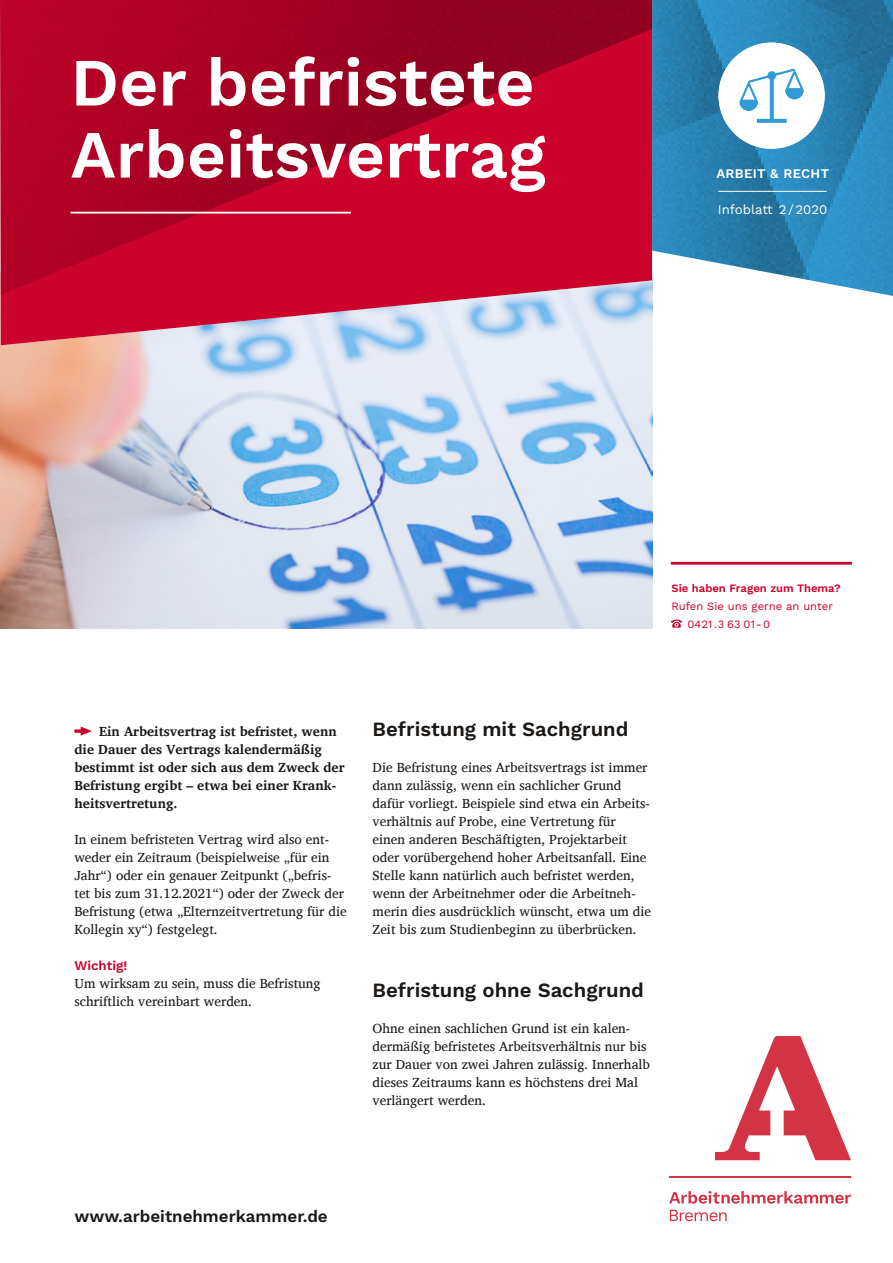
<style>
.page{position:relative;width:893px;height:1263px;background:#fff}
.page>*{position:absolute;margin:0;border:0;box-sizing:border-box;transform-origin:0 0}
.Headline_Infoblatt_W{font:600 67.5px/72px "Work Sans";color:#fff}
.Headline_Absatz_Work{font:600 20.25px "Work Sans";color:#1a1715}
.t1{font:600 16.8px "Work Sans";color:#1a1715}
.Fließtext_Charis_Reg{font:13.5px/18px "Charis SIL";color:#1a1715}
.Fließtext_Charis_Reg-2{font:700 13.5px/18px "Charis SIL";color:#1a1715}
.Ausgabedatum_Work_Sa{font:13.2px "Work Sans";color:#fff}
.Thema_Titel_Infoblat{font:600 13.2px "Work Sans";letter-spacing:.025em;color:#fff}
.Fließtext_Charis_Reg-3{font:600 13.2px "Work Sans";color:#ca022c}
.t2{font:11.25px/18px "Work Sans";color:#ca022c}
.t3{font:600 11.25px "Work Sans";color:#ca022c}
</style>
<div class="page">
<img style="left:0;top:345px;width:652px;height:283px">
<img style="left:652px;top:0;width:241px;height:298px">
<svg style="left:0;top:295px;width:652px;height:50px;background:#cc88a3"></svg>
<img style="left:0;top:0;width:652px;height:295px">
<hr style="left:671px;top:562px;width:181px;height:3px;background:#ca022c">
<svg style="left:671px;top:619px;width:11px;height:9px"></svg>
<svg style="left:74px;top:726px;width:18px;height:10px"></svg>
<hr style="left:71px;top:212px;width:280px;height:2px;background:#fff">
<hr style="left:718px;top:191px;width:109px;height:1px;background:#fff">
<div style="left:718px;top:43px;width:107px;height:106px;background:#fff;border-radius:50%"></div>
<svg style="left:739px;top:68px;width:65px;height:55px"></svg>
<svg style="left:715px;top:1036px;width:136px;height:124px"></svg>
<hr style="left:670px;top:1176px;width:181px;height:1px;background:#d33445">
<svg style="left:670px;top:1210px;width:57px;height:11px"></svg>
<svg style="left:669px;top:1191px;width:182px;height:12px"></svg>
<p class="Headline_Infoblatt_W" style="left:71px;top:50px;width:477px">Der befristete<br>Arbeitsvertrag</p>
<p class="Thema_Titel_Infoblat" style="left:716px;top:165px;width:114px">ARBEIT &amp; RECHT</p>
<p class="Ausgabedatum_Work_Sa" style="left:718px;top:201px;width:111px">Infoblatt 2/2020</p>
<p class="t3" style="left:672px;top:581px;width:171px">Sie haben Fragen zum Thema?</p>
<p class="t2" style="left:687px;top:597px;width:147px;text-indent:-16px">Rufen Sie uns gerne an unter<br>0421 .3 63 01-0</p>
<p class="Fließtext_Charis_Reg-2" style="left:74px;top:722px;width:272px;text-indent:25px">Ein Arbeitsvertrag ist befristet, wenn die Dauer des Vertrags kalendermäßig bestimmt ist oder sich aus dem Zweck der Befristung ergibt – etwa bei einer Krank&shy;heitsvertretung.</p>
<p class="Fließtext_Charis_Reg" style="left:74px;top:830px;width:274px">In einem befristeten Vertrag wird also ent&shy;weder ein Zeitraum (beispielweise „für ein Jahr“) oder ein genauer Zeitpunkt („befris&shy;tet bis zum 31.12.2021“) oder der Zweck der Befristung (etwa „Elternzeitvertretung für die Kollegin xy“) festgelegt.</p>
<p class="Fließtext_Charis_Reg-3" style="left:74px;top:957px;width:54px">Wichtig!</p>
<p class="Fließtext_Charis_Reg" style="left:74px;top:974px;width:248px">Um wirksam zu sein, muss die Befristung schriftlich vereinbart werden.</p>
<p class="Headline_Absatz_Work" style="left:373px;top:717px;width:257px">Befristung mit Sachgrund</p>
<p class="Fließtext_Charis_Reg" style="left:373px;top:758px;width:280px">Die Befristung eines Arbeitsvertrags ist immer dann zulässig, wenn ein sachlicher Grund dafür vorliegt. Beispiele sind etwa ein Arbeits&shy;verhältnis auf Probe, eine Vertretung für einen anderen Beschäftigten, Projektarbeit oder vorübergehend hoher Arbeitsanfall. Eine Stelle kann natürlich auch befristet werden, wenn der Arbeitnehmer oder die Arbeitneh&shy;merin dies ausdrücklich wünscht, etwa um die Zeit bis zum Studienbeginn zu überbrücken.</p>
<p class="Headline_Absatz_Work" style="left:373px;top:978px;width:273px">Befristung ohne Sachgrund</p>
<p class="Fließtext_Charis_Reg" style="left:373px;top:1019px;width:279px">Ohne einen sachlichen Grund ist ein kalen&shy;dermäßig befristetes Arbeitsverhältnis nur bis zur Dauer von zwei Jahren zulässig. Innerhalb dieses Zeitraums kann es höchstens drei Mal verlängert werden.</p>
<p class="t1" style="left:74px;top:1206px;width:255px">www.arbeitnehmerkammer.de</p>
</div>
